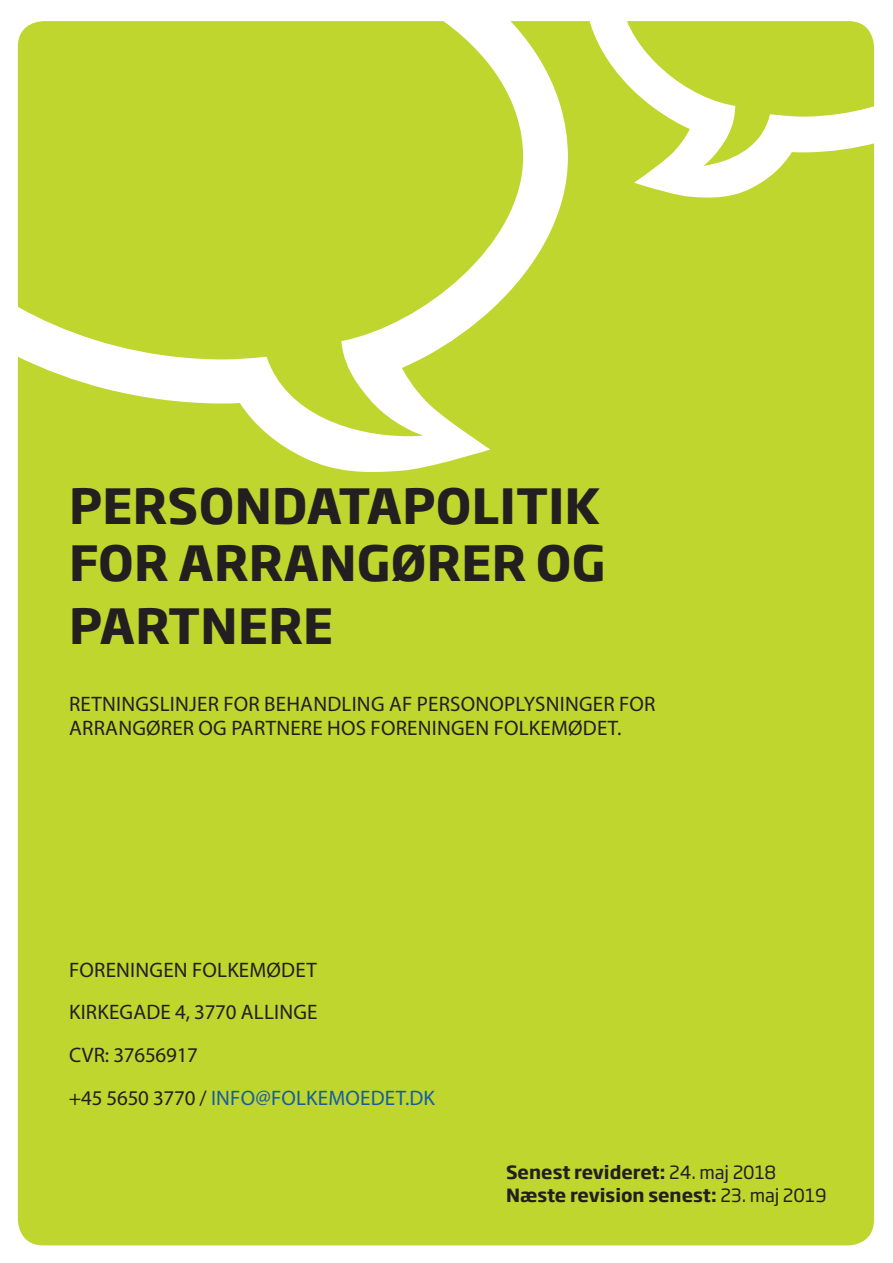
<style>
.page{position:relative;width:893px;height:1263px;background:#fff}
.page>*{position:absolute;margin:0;border:0;box-sizing:border-box;transform-origin:0 0}
.t1{font:700 48px/57px "Soho Gothic Pro";letter-spacing:.005em;color:#231f20}
.t2{font:21px/24px "Myriad Pro";letter-spacing:.01em;color:#231f20}
.t3{font:21px "Myriad Pro";letter-spacing:.01em;color:#175d9e}
.t4{font:21px "Myriad Pro";letter-spacing:-.01em;color:#231f20}
.Brød{font:700 18px "Soho Gothic Pro";color:#231f20}
.s1{color:#231f20}
.s2{font-weight:400}
</style>
<div class="page">
<div style="left:18px;top:21px;width:856px;height:1224px;background:#bfd62e;border-radius:26px"></div>
<svg style="left:17px;top:21px;width:551px;height:453px"></svg>
<svg style="left:585px;top:21px;width:289px;height:177px"></svg>
<p class="t1" style="left:69px;top:475px;width:538px">PERSONDATAPOLITIK<br>FOR ARRANGØRER OG</p>
<p class="t1" style="left:69px;top:595px;width:265px">PARTNERE</p>
<p class="t2" style="left:69px;top:691px;width:588px">RETNINGSLINJER FOR BEHANDLING AF PERSONOPLYSNINGER FOR<br>ARRANGØRER OG PARTNERE HOS FORENINGEN FOLKEMØDET.</p>
<p class="t2" style="left:69px;top:957px;width:249px">FORENINGEN FOLKEMØDET</p>
<p class="t2" style="left:69px;top:1000px;width:250px">KIRKEGADE 4, 3770 ALLINGE</p>
<p class="t4" style="left:69px;top:1042px;width:130px">CVR: 37656917</p>
<p class="t3" style="left:69px;top:1084px;width:368px"><span class="s1">+45 5650 3770 /</span> INFO@FOLKEMOEDET.DK</p>
<p class="Brød" style="left:506px;top:1158px;width:272px">Senest revideret: <span class="s2">24. maj 2018</span></p>
<p class="Brød" style="left:506px;top:1181px;width:322px">Næste revision senest: <span class="s2">23. maj 2019</span></p>
</div>
